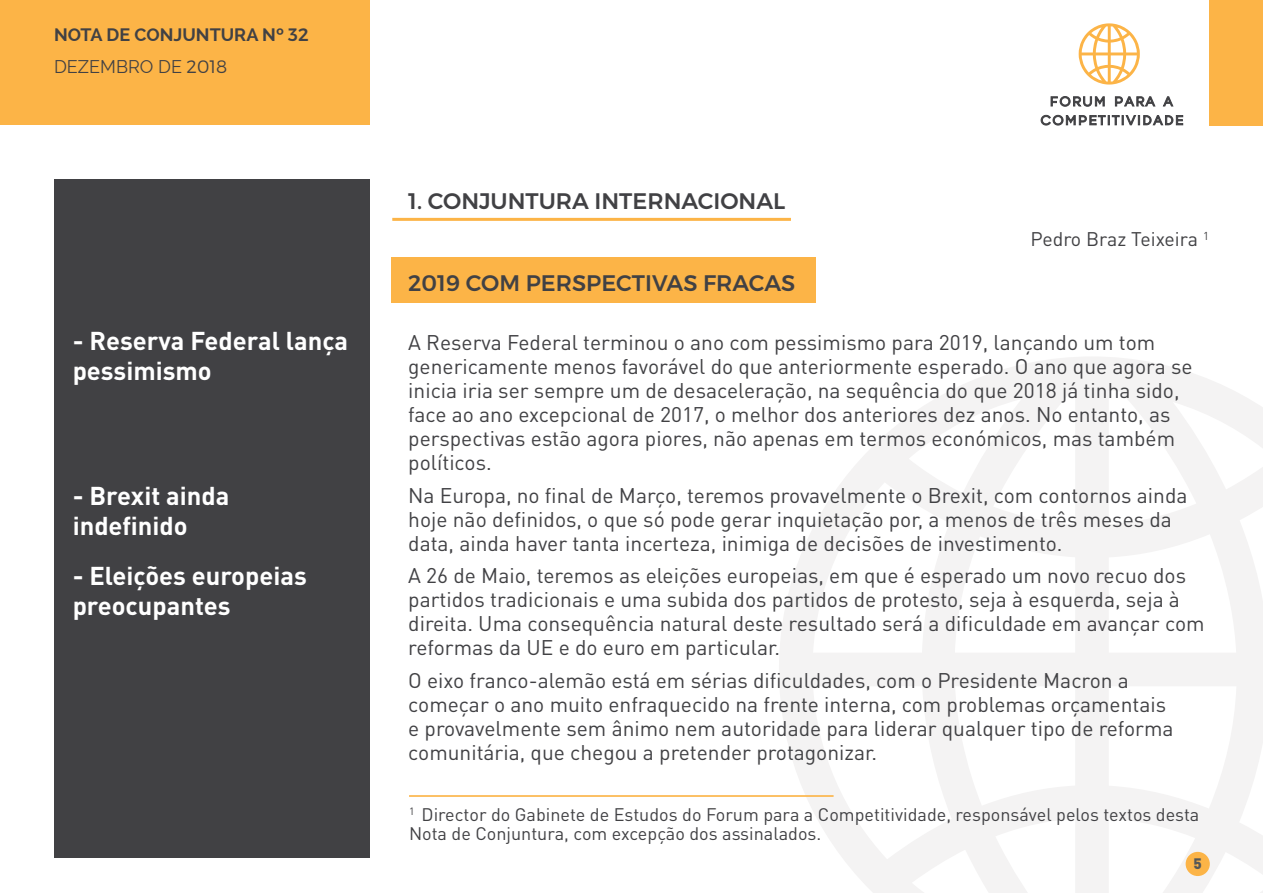
<style>
.page{position:relative;width:1263px;height:893px;background:#fff}
.page>*{position:absolute;margin:0;border:0;box-sizing:border-box;transform-origin:0 0}
.t1{font:700 25.5px/30px "DIN Pro";color:#fff}
.t2{font:500 22.5px "Montserrat";color:#414144}
.t3{font:21px/24px "DIN Pro";color:#414144}
.t4{font:19.5px "DIN Pro";color:#414144}
.t5{font:18px/19.5px "DIN Pro";color:#414144}
.t6{font:700 18px/32px "Raleway";color:#414144}
.t7{font:900 15px "DIN Pro";color:#555859}
.s1{font-family:"Montserrat";font-weight:500}
.s2{font-weight:400}
.s3{font-family:"Montserrat";font-weight:300}
</style>
<div class="page">
<div style="left:54px;top:179px;width:316px;height:678px;background:#414144"></div>
<svg style="left:779px;top:357px;width:484px;height:536px"></svg>
<div style="left:0;top:0;width:370px;height:125px;background:#fcb447"></div>
<div style="left:1210px;top:0;width:53px;height:125px;background:#fcb447"></div>
<svg style="left:1079px;top:23px;width:61px;height:62px"></svg>
<svg style="left:1050px;top:96px;width:55px;height:11px"></svg>
<svg style="left:1115px;top:96px;width:41px;height:11px"></svg>
<svg style="left:1162px;top:96px;width:12px;height:11px"></svg>
<svg style="left:1040px;top:114px;width:143px;height:12px"></svg>
<div style="left:1185px;top:852px;width:25px;height:24px;background:#fcb447;border-radius:50%"></div>
<div style="left:391px;top:258px;width:424px;height:45px;background:#fcb447"></div>
<hr style="left:409px;top:795px;width:424px;height:2px;background:#fcb447">
<hr style="left:392px;top:218px;width:399px;height:3px;background:#fcb447">
<p class="t6" style="left:54px;top:19px;width:256px">NOTA DE CONJUNTURA Nº <span class="s1">32<br></span><span class="s2">DEZEMBRO DE</span> <span class="s3">2018</span></p>
<p class="t1" style="left:73px;top:325px;width:277px">- Reserva Federal lança pessimismo</p>
<p class="t1" style="left:73px;top:480px;width:158px">- Brexit ainda indefinido</p>
<p class="t1" style="left:73px;top:560px;width:236px">- Eleições europeias preocupantes</p>
<p class="t2" style="left:408px;top:188px;width:379px">1. CONJUNTURA INTERNACIONAL</p>
<p class="t2" style="left:408px;top:269px;width:388px">2019 COM PERSPECTIVAS FRACAS</p>
<p class="t4" style="left:1030px;top:226px;width:180px">Pedro Braz Teixeira <sup>1</sup></p>
<p class="t3" style="left:408px;top:330px;width:786px">A Reserva Federal terminou o ano com pessimismo para 2019, lançando um tom genericamente menos favorável do que anteriormente esperado. O ano que agora se inicia iria ser sempre um de desaceleração, na sequência do que 2018 já tinha sido, face ao ano excepcional de 2017, o melhor dos anteriores dez anos. No entanto, as perspectivas estão agora piores, não apenas em termos económicos, mas também políticos.</p>
<p class="t3" style="left:408px;top:482px;width:781px">Na Europa, no final de Março, teremos provavelmente o Brexit, com contornos ainda hoje não definidos, o que só pode gerar inquietação por, a menos de três meses da data, ainda haver tanta incerteza, inimiga de decisões de investimento.</p>
<p class="t3" style="left:408px;top:563px;width:798px">A 26 de Maio, teremos as eleições europeias, em que é esperado um novo recuo dos partidos tradicionais e uma subida dos partidos de protesto, seja à esquerda, seja à direita. Uma consequência natural deste resultado será a dificuldade em avançar com reformas da UE e do euro em particular.</p>
<p class="t3" style="left:408px;top:667px;width:767px">O eixo franco-alemão está em sérias dificuldades, com o Presidente Macron a começar o ano muito enfraquecido na frente interna, com problemas orçamentais e provavelmente sem ânimo nem autoridade para liderar qualquer tipo de reforma comunitária, que chegou a pretender protagonizar.</p>
<p class="t5" style="left:409px;top:804px;width:792px"><sup>1</sup> Director do Gabinete de Estudos do Forum para a Competitividade, responsável pelos textos desta<br>Nota de Conjuntura, com excepção dos assinalados.</p>
<p class="t7" style="left:1193px;top:853px;width:10px">5</p>
</div>
